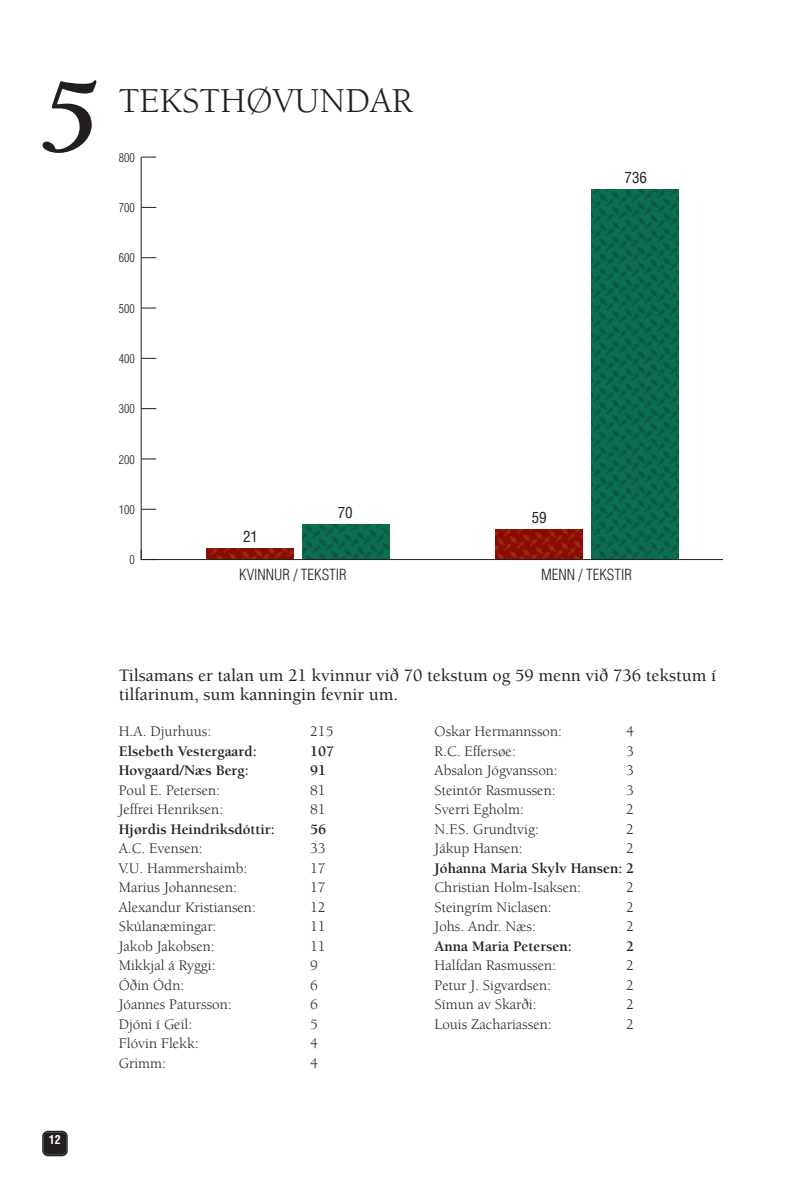
<style>
.page{position:relative;width:808px;height:1190px;background:#fff}
.page>*{position:absolute;margin:0;border:0;box-sizing:border-box;transform-origin:0 0}
.t1{font:italic 700 108px "Berkeley";color:#231f20}
.t2{font:36px "Berkeley";color:#231f20}
.t3{font:500 18px/19.5px "Berkeley";color:#231f20}
.t4{font:15px "Berkeley";color:#231f20}
.t5{font:700 15px "Berkeley";color:#231f20}
.t6{font:300 condensed 15px "Helvetica";color:#231f20}
.t7{font:condensed 15px "Helvetica";color:#231f20}
.t8{font:300 condensed 12px "Helvetica";color:#231f20}
.t9{font:700 condensed 12px "Helvetica";color:#fff}
</style>
<div class="page">
<svg style="left:42px;top:1131px;width:26px;height:25px"></svg>
<svg style="left:592px;top:189px;width:86px;height:370px;background:#0c684d"></svg>
<svg style="left:495px;top:530px;width:87px;height:29px;background:#8d1206"></svg>
<svg style="left:303px;top:524px;width:86px;height:35px;background:#0c684d"></svg>
<svg style="left:206px;top:549px;width:87px;height:10px"></svg>
<hr style="left:141px;top:559px;width:582px;height:1px;background:#231f20">
<hr style="left:141px;top:157px;width:1px;height:403px;background:#231f20">
<svg style="left:141px;top:509px;width:15px;height:1px"></svg>
<svg style="left:141px;top:459px;width:15px;height:1px"></svg>
<svg style="left:141px;top:408px;width:15px;height:1px"></svg>
<svg style="left:141px;top:358px;width:15px;height:1px"></svg>
<svg style="left:141px;top:308px;width:15px;height:1px"></svg>
<svg style="left:141px;top:257px;width:15px;height:1px"></svg>
<svg style="left:141px;top:207px;width:15px;height:1px"></svg>
<svg style="left:141px;top:157px;width:15px;height:1px"></svg>
<h1 class="t1" style="left:42px;top:75px;width:58px">5</h1>
<h2 class="t2" style="left:119px;top:87px;width:295px">TEKSTHØVUNDAR</h2>
<p class="t8" style="left:119px;top:151px;width:17px">800</p>
<p class="t8" style="left:119px;top:201px;width:17px">700</p>
<p class="t8" style="left:119px;top:251px;width:17px">600</p>
<p class="t8" style="left:119px;top:301px;width:17px">500</p>
<p class="t8" style="left:119px;top:352px;width:17px">400</p>
<p class="t8" style="left:119px;top:402px;width:17px">300</p>
<p class="t8" style="left:119px;top:452px;width:17px">200</p>
<p class="t8" style="left:119px;top:503px;width:17px">100</p>
<p class="t8" style="left:129px;top:553px;width:7px">0</p>
<p class="t7" style="left:624px;top:170px;width:24px">736</p>
<p class="t7" style="left:243px;top:528px;width:16px">21</p>
<p class="t7" style="left:338px;top:504px;width:16px">70</p>
<p class="t7" style="left:532px;top:509px;width:16px">59</p>
<p class="t6" style="left:239px;top:566px;width:109px">KVINNUR / TEKSTIR</p>
<p class="t6" style="left:541px;top:566px;width:92px">MENN / TEKSTIR</p>
<p class="t9" style="left:49px;top:1132px;width:13px">12</p>
<p class="t3" style="left:119px;top:667px;width:599px">Tilsamans er talan um 21 kvinnur við 70 tekstum og 59 menn við 736 tekstum í tilfarinum, sum kanningin fevnir um.</p>
<p class="t4" style="left:119px;top:726px;width:94px">H.A. Djurhuus:</p>
<p class="t4" style="left:310px;top:726px;width:25px">215</p>
<p class="t5" style="left:119px;top:745px;width:139px">Elsebeth Vestergaard:</p>
<p class="t5" style="left:310px;top:745px;width:26px">107</p>
<p class="t5" style="left:119px;top:765px;width:131px">Hovgaard/Næs Berg:</p>
<p class="t5" style="left:310px;top:765px;width:18px">91</p>
<p class="t4" style="left:119px;top:784px;width:103px">Poul E. Petersen:</p>
<p class="t4" style="left:310px;top:784px;width:17px">81</p>
<p class="t4" style="left:119px;top:804px;width:106px">Jeffrei Henriksen:</p>
<p class="t4" style="left:310px;top:804px;width:17px">81</p>
<p class="t5" style="left:119px;top:823px;width:157px">Hjørdis Heindriksdóttir:</p>
<p class="t5" style="left:310px;top:823px;width:18px">56</p>
<p class="t4" style="left:119px;top:843px;width:86px">A.C. Evensen:</p>
<p class="t4" style="left:310px;top:843px;width:17px">33</p>
<p class="t4" style="left:119px;top:862px;width:130px">V.U. Hammershaimb:</p>
<p class="t4" style="left:310px;top:862px;width:17px">17</p>
<p class="t4" style="left:119px;top:882px;width:120px">Marius Johannesen:</p>
<p class="t4" style="left:310px;top:882px;width:17px">17</p>
<p class="t4" style="left:119px;top:901px;width:139px">Alexandur Kristiansen:</p>
<p class="t4" style="left:310px;top:901px;width:17px">12</p>
<p class="t4" style="left:119px;top:921px;width:99px">Skúlanæmingar:</p>
<p class="t4" style="left:310px;top:921px;width:17px">11</p>
<p class="t4" style="left:119px;top:940px;width:98px">Jakob Jakobsen:</p>
<p class="t4" style="left:310px;top:940px;width:17px">11</p>
<p class="t4" style="left:119px;top:960px;width:98px">Mikkjal á Ryggi:</p>
<p class="t4" style="left:310px;top:960px;width:9px">9</p>
<p class="t4" style="left:119px;top:979px;width:67px">Óðin Ódn:</p>
<p class="t4" style="left:310px;top:979px;width:9px">6</p>
<p class="t4" style="left:119px;top:999px;width:114px">Jóannes Patursson:</p>
<p class="t4" style="left:310px;top:999px;width:9px">6</p>
<p class="t4" style="left:119px;top:1018px;width:75px">Djóni í Geil:</p>
<p class="t4" style="left:310px;top:1018px;width:9px">5</p>
<p class="t4" style="left:119px;top:1038px;width:81px">Flóvin Flekk:</p>
<p class="t4" style="left:310px;top:1038px;width:9px">4</p>
<p class="t4" style="left:119px;top:1057px;width:49px">Grimm:</p>
<p class="t4" style="left:310px;top:1057px;width:9px">4</p>
<p class="t4" style="left:434px;top:726px;width:129px">Oskar Hermannsson:</p>
<p class="t4" style="left:626px;top:726px;width:9px">4</p>
<p class="t4" style="left:434px;top:745px;width:83px">R.C. Effersøe:</p>
<p class="t4" style="left:626px;top:745px;width:9px">3</p>
<p class="t4" style="left:434px;top:765px;width:125px">Absalon Jógvansson:</p>
<p class="t4" style="left:626px;top:765px;width:9px">3</p>
<p class="t4" style="left:434px;top:784px;width:122px">Steintór Rasmussen:</p>
<p class="t4" style="left:626px;top:784px;width:9px">3</p>
<p class="t4" style="left:434px;top:804px;width:91px">Sverri Egholm:</p>
<p class="t4" style="left:626px;top:804px;width:9px">2</p>
<p class="t4" style="left:434px;top:823px;width:106px">N.F.S. Grundtvig:</p>
<p class="t4" style="left:626px;top:823px;width:9px">2</p>
<p class="t4" style="left:434px;top:843px;width:89px">Jákup Hansen:</p>
<p class="t4" style="left:626px;top:843px;width:9px">2</p>
<p class="t5" style="left:434px;top:862px;width:201px">Jóhanna Maria Skylv Hansen: 2</p>
<p class="t4" style="left:434px;top:882px;width:148px">Christian Holm-Isaksen:</p>
<p class="t4" style="left:626px;top:882px;width:9px">2</p>
<p class="t4" style="left:434px;top:901px;width:119px">Steingrím Niclasen:</p>
<p class="t4" style="left:626px;top:901px;width:9px">2</p>
<p class="t4" style="left:434px;top:921px;width:103px">Johs. Andr. Næs:</p>
<p class="t4" style="left:626px;top:921px;width:9px">2</p>
<p class="t5" style="left:434px;top:940px;width:139px">Anna Maria Petersen:</p>
<p class="t5" style="left:626px;top:940px;width:10px">2</p>
<p class="t4" style="left:434px;top:960px;width:123px">Halfdan Rasmussen:</p>
<p class="t4" style="left:626px;top:960px;width:9px">2</p>
<p class="t4" style="left:434px;top:979px;width:118px">Petur J. Sigvardsen:</p>
<p class="t4" style="left:626px;top:979px;width:9px">2</p>
<p class="t4" style="left:434px;top:999px;width:104px">Símun av Skarði:</p>
<p class="t4" style="left:626px;top:999px;width:9px">2</p>
<p class="t4" style="left:434px;top:1018px;width:119px">Louis Zachariassen:</p>
<p class="t4" style="left:626px;top:1018px;width:9px">2</p>
</div>
